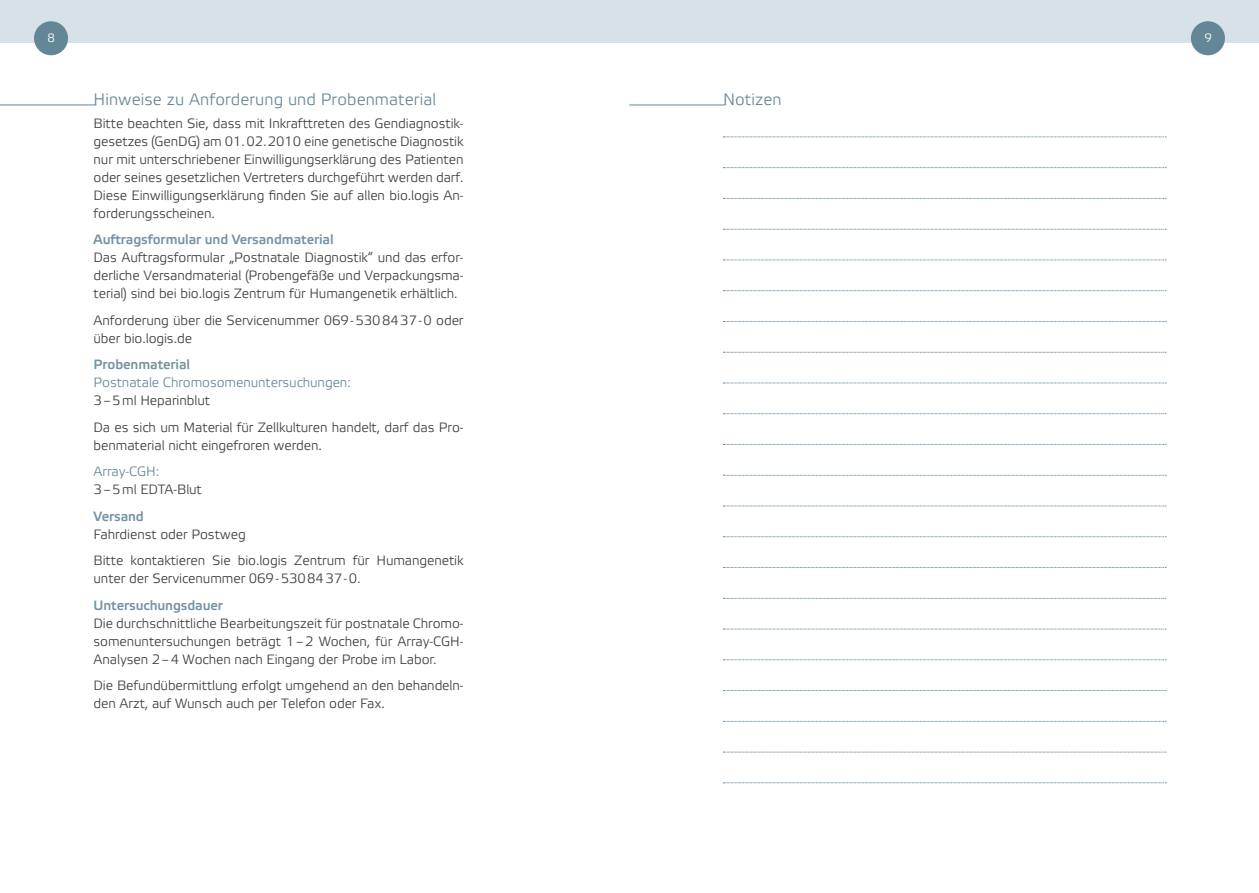
<style>
.page{position:relative;width:1259px;height:893px;background:#fff}
.page>*{position:absolute;margin:0;border:0;box-sizing:border-box;transform-origin:0 0}
.t1{font:300 16.5px "Etelka";letter-spacing:.005em;color:#648798}
.t2{font:300 13.5px/18px "Etelka";letter-spacing:-.005em;color:#3d3d3c}
.t3{font:500 13.5px "Etelka";letter-spacing:-.005em;color:#7393a4}
.t4{font:300 13.5px "Etelka";letter-spacing:-.005em;color:#648798}
.t5{font:300 12px "Etelka";color:#fff}
</style>
<div class="page">
<div style="left:0;top:0;width:629px;height:43px;background:#d6e1e8"></div>
<div style="left:34px;top:21px;width:34px;height:34px;background:#648798;border-radius:50%"></div>
<hr style="left:0;top:105px;width:96px;height:1px;background:#648798">
<div style="left:629px;top:0;width:630px;height:43px;background:#d6e1e8"></div>
<div style="left:1191px;top:21px;width:34px;height:34px;background:#648798;border-radius:50%"></div>
<svg style="left:723px;top:137px;width:443px;height:1px"></svg>
<svg style="left:723px;top:167px;width:443px;height:1px"></svg>
<svg style="left:723px;top:198px;width:443px;height:1px"></svg>
<svg style="left:723px;top:229px;width:443px;height:1px"></svg>
<svg style="left:723px;top:260px;width:443px;height:1px"></svg>
<svg style="left:723px;top:290px;width:443px;height:1px"></svg>
<svg style="left:723px;top:321px;width:443px;height:1px"></svg>
<svg style="left:723px;top:352px;width:443px;height:1px"></svg>
<svg style="left:723px;top:383px;width:443px;height:1px"></svg>
<svg style="left:723px;top:413px;width:443px;height:1px"></svg>
<svg style="left:723px;top:444px;width:443px;height:1px"></svg>
<svg style="left:723px;top:475px;width:443px;height:1px"></svg>
<svg style="left:723px;top:506px;width:443px;height:1px"></svg>
<svg style="left:723px;top:536px;width:443px;height:1px"></svg>
<svg style="left:723px;top:567px;width:443px;height:1px"></svg>
<svg style="left:723px;top:598px;width:443px;height:1px"></svg>
<svg style="left:723px;top:629px;width:443px;height:1px"></svg>
<svg style="left:723px;top:659px;width:443px;height:1px"></svg>
<svg style="left:723px;top:690px;width:443px;height:1px"></svg>
<svg style="left:723px;top:721px;width:443px;height:1px"></svg>
<svg style="left:723px;top:752px;width:443px;height:1px"></svg>
<svg style="left:723px;top:782px;width:443px;height:1px"></svg>
<hr style="left:629px;top:105px;width:96px;height:1px;background:#648798">
<p class="t5" style="left:48px;top:31px;width:9px">8</p>
<p class="t1" style="left:94px;top:89px;width:344px">Hinweise zu Anforderung und Probenmaterial</p>
<p class="t2" style="left:94px;top:114px;width:371px;text-align:justify">Bitte beachten Sie, dass mit Inkrafttreten des Gendiagnostik&shy;gesetzes (GenDG) am 01.02.2010 eine genetische Diagnostik nur mit unterschriebener Einwilligungserklärung des Patienten oder seines gesetzlichen Vertreters durchgeführt werden darf.<br>Diese Einwilligungserklärung finden Sie auf allen bio.logis An&shy;forderungsscheinen.</p>
<p class="t3" style="left:94px;top:231px;width:241px">Auftragsformular und Versandmaterial</p>
<p class="t2" style="left:94px;top:249px;width:371px;text-align:justify">Das Auftragsformular „Postnatale Diagnostik“ und das erfor&shy;derliche Versandmaterial (Probengefäße und Verpackungsma&shy;terial) sind bei bio.logis Zentrum für Humangenetik erhältlich.</p>
<p class="t2" style="left:94px;top:311px;width:371px">Anforderung über die Servicenummer 069-5308437-0 oder über bio.logis.de</p>
<p class="t3" style="left:94px;top:356px;width:98px">Probenmaterial</p>
<p class="t4" style="left:94px;top:374px;width:259px">Postnatale Chromosomenuntersuchungen:</p>
<p class="t2" style="left:94px;top:388px;width:371px;line-height:26.5px">3–5ml Heparinblut<br>Da es sich um Material für Zellkulturen handelt, darf das Pro-</p>
<p class="t2" style="left:94px;top:436px;width:230px">benmaterial nicht eingefroren werden.</p>
<p class="t4" style="left:94px;top:463px;width:67px">Array-CGH:</p>
<p class="t2" style="left:94px;top:481px;width:110px">3–5ml EDTA-Blut</p>
<p class="t3" style="left:94px;top:508px;width:52px">Versand</p>
<p class="t2" style="left:94px;top:521px;width:371px;line-height:26.5px">Fahrdienst oder Postweg<br>Bitte kontaktieren Sie bio.logis Zentrum für Humangenetik</p>
<p class="t2" style="left:94px;top:570px;width:268px">unter der Servicenummer 069-5308437-0.</p>
<p class="t3" style="left:94px;top:597px;width:131px">Untersuchungsdauer</p>
<p class="t2" style="left:94px;top:614px;width:371px;text-align:justify">Die durchschnittliche Bearbeitungszeit für postnatale Chromo&shy;somenuntersuchungen beträgt 1–2 Wochen, für Array-CGH-Analysen 2–4 Wochen nach Eingang der Probe im Labor.</p>
<p class="t2" style="left:94px;top:677px;width:371px">Die Befundübermittlung erfolgt umgehend an den behandeln&shy;den Arzt, auf Wunsch auch per Telefon oder Fax.</p>
<p class="t1" style="left:723px;top:89px;width:60px">Notizen</p>
<p class="t5" style="left:1204px;top:31px;width:9px">9</p>
</div>
